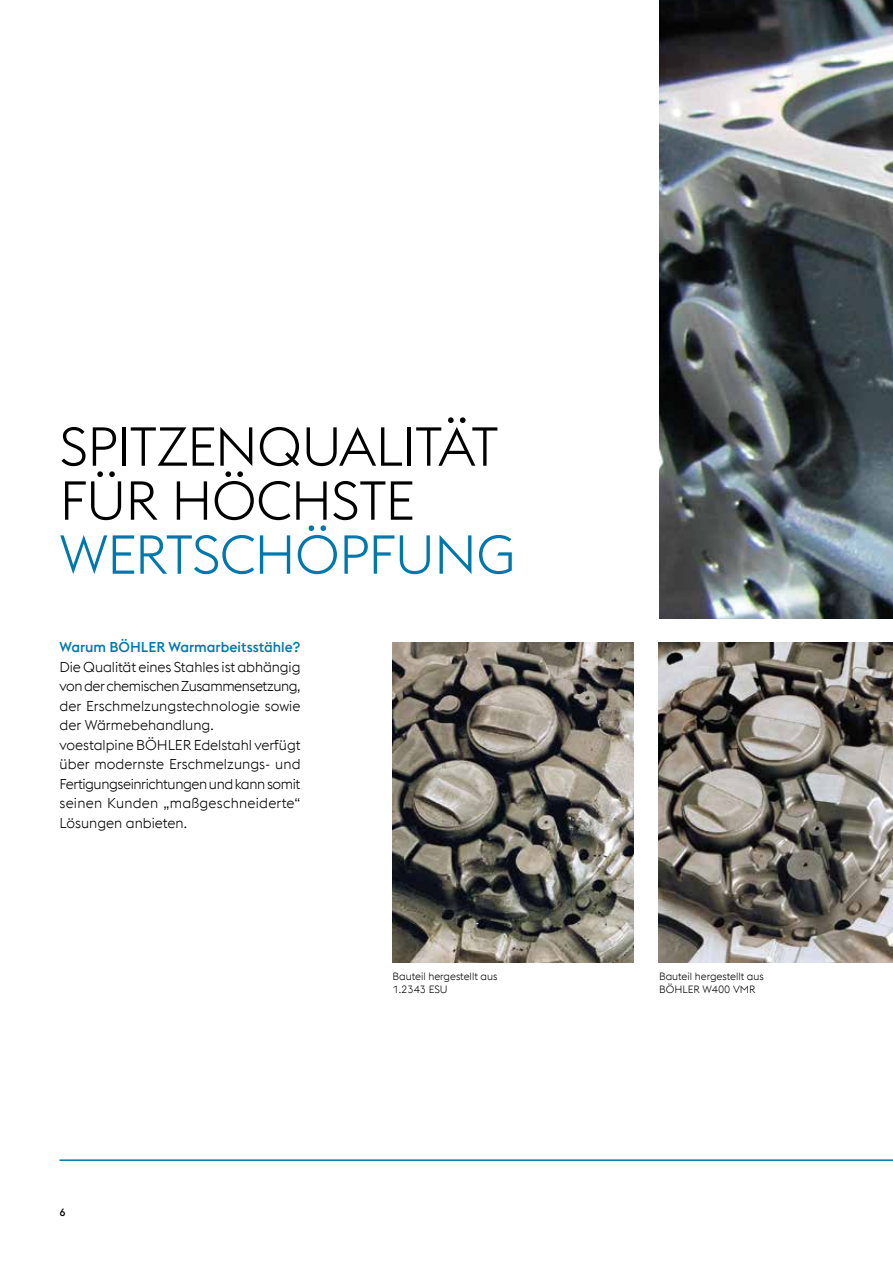
<style>
.page{position:relative;width:893px;height:1263px;background:#fff}
.page>*{position:absolute;margin:0;border:0;box-sizing:border-box;transform-origin:0 0}
.t1{font:300 54px/54px "voestalpine";letter-spacing:-.015em;color:#000}
.t2{font:300 54px "voestalpine";letter-spacing:-.015em;color:#0078ab}
.t3{font:300 14.25px/19.5px "voestalpine";color:#000}
.t4{font:500 14.25px "voestalpine";color:#0078ab}
.t5{font:300 10.5px/13.5px "voestalpine";color:#000}
.t6{font:500 10.5px "voestalpine";color:#000}
</style>
<div class="page">
<hr style="left:60px;top:1159px;width:833px;height:2px;background:#0078ab">
<img style="left:393px;top:642px;width:241px;height:320px">
<img style="left:659px;top:642px;width:234px;height:320px">
<img style="left:659px;top:0;width:234px;height:619px">
<h1 class="t1" style="left:60px;top:420px;width:440px">SPITZENQUALITÄT<br>FÜR HÖCHSTE</h1>
<h1 class="t2" style="left:60px;top:524px;width:457px">WERTSCHÖPFUNG</h1>
<p class="t4" style="left:60px;top:639px;width:242px">Warum BÖHLER Warmarbeitsstähle?</p>
<p class="t3" style="left:60px;top:657px;width:243px">Die Qualität eines Stahles ist abhängig von der chemischen Zusammensetzung, der Erschmelzungstechnologie sowie der Wärmebehandlung.<br>voestalpine BÖHLER Edelstahl verfügt über modernste Erschmelzungs- und Fertigungseinrichtungen und kann somit seinen Kunden „maßgeschneiderte“ Lösungen anbieten.</p>
<p class="t6" style="left:60px;top:1205px;width:8px">6</p>
<p class="t5" style="left:393px;top:969px;width:106px">Bauteil hergestellt aus<br>1.2343 ESU</p>
<p class="t5" style="left:659px;top:969px;width:106px">Bauteil hergestellt aus<br>BÖHLER W400 VMR</p>
</div>
